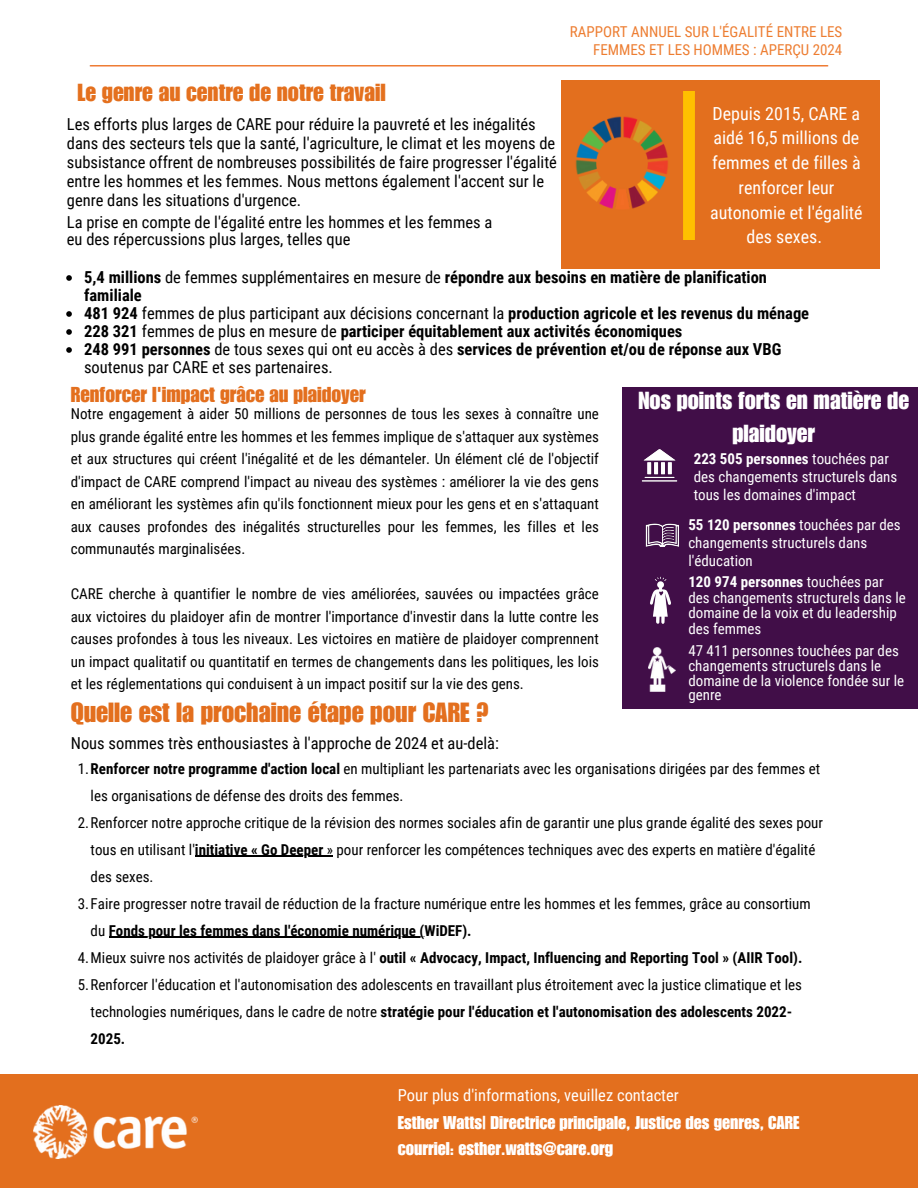
<style>
.page{position:relative;width:918px;height:1188px;background:#fff}
.page>*{position:absolute;margin:0;border:0;box-sizing:border-box;transform-origin:0 0}
.t1{font:27px "Impact LT Std";color:#e36f1e}
.t2{font:24px/32.7px "Impact LT Std";color:#fff;text-align:center}
.t3{font:24px "Impact LT Std";color:#e4701e}
.t4{font:21px "Impact LT Std";color:#e36f1e}
.t5{font:18px/24.8px "Roboto Condensed";color:#fff;text-align:center}
.t6{font:18px/25.8px "Impact LT Std";color:#fff}
.t7{font:16.5px/19.2px "Roboto Condensed";color:#000}
.t8{font:700 16.5px/18px "Roboto Condensed";color:#000}
.t9{font:16.5px "Roboto Condensed";color:#fff}
.t10{font:15px/22.5px "Roboto Condensed";color:#000}
.t11{font:15px/18px "Roboto Condensed";color:#fff}
.t12{font:700 15px "Roboto Condensed";color:#000}
.t13{font:15px/18px "Roboto Condensed";color:#ed7d31;text-align:right}
.s1{font-weight:400}
.s2{font-weight:700}
</style>
<div class="page">
<img style="left:89px;top:65px;width:740px;height:1px">
<div style="left:0;top:1074px;width:918px;height:114px;background:#e36f1e"></div>
<img style="left:33px;top:1106px;width:164px;height:53px">
<div style="left:561px;top:81px;width:319px;height:188px;background:#e36f1e"></div>
<div style="left:683px;top:92px;width:11px;height:147px;background:#ffc000"></div>
<img style="left:575px;top:116px;width:93px;height:93px">
<div style="left:622px;top:387px;width:296px;height:322px;background:#410e48"></div>
<img style="left:641px;top:449px;width:37px;height:33px">
<img style="left:650px;top:576px;width:21px;height:72px">
<img style="left:645px;top:523px;width:34px;height:24px">
<img style="left:648px;top:648px;width:27px;height:44px">
<svg style="left:66px;top:275px;width:6px;height:6px"></svg>
<svg style="left:66px;top:311px;width:6px;height:6px"></svg>
<svg style="left:66px;top:329px;width:6px;height:6px"></svg>
<svg style="left:66px;top:347px;width:6px;height:6px"></svg>
<hr style="left:195px;top:856px;width:128px;height:1px;background:#000">
<hr style="left:109px;top:937px;width:315px;height:1px;background:#000">
<p class="t3" style="left:77px;top:84px;width:310px">Le genre au centre de notre travail</p>
<p class="t13" style="left:570px;top:23px;width:274px">RAPPORT ANNUEL SUR L'ÉGALITÉ ENTRE LES<br>FEMMES ET LES HOMMES : APERÇU 2024</p>
<p class="t5" style="left:710px;top:101px;width:154px">Depuis 2015, CARE a aidé 16,5 millions de femmes et de filles à renforcer leur autonomie et l'égalité des sexes.</p>
<h3 class="t7" style="left:67px;top:115px;width:492px">Les efforts plus larges de CARE pour réduire la pauvreté et les inégalités dans des secteurs tels que la santé, l'agriculture, le climat et les moyens de subsistance offrent de nombreuses possibilités de faire progresser l'égalité entre les hommes et les femmes. Nous mettons également l'accent sur le genre dans les situations d'urgence.</h3>
<p class="t7" style="left:67px;top:214px;width:427px;line-height:16.8px">La prise en compte de l'égalité entre les hommes et les femmes a eu des répercussions plus larges, telles que</p>
<p class="t8" style="left:84px;top:268px;width:684px">5,4 millions <span class="s1">de femmes supplémentaires en mesure de</span> répondre aux besoins en matière de planification familiale</p>
<h1 class="t7" style="left:84px;top:304px;width:727px"><span class="s2">481 924</span> femmes de plus participant aux décisions concernant la <span class="s2">production agricole et les revenus du ménage</span></h1>
<p class="t8" style="left:84px;top:322px;width:600px">228 321 <span class="s1">femmes de plus en mesure de</span> participer équitablement aux activités économiques</p>
<p class="t7" style="left:84px;top:340px;width:699px;line-height:18px"><span class="s2">248 991 personnes</span> de tous sexes qui ont eu accès à des <span class="s2">services de prévention et/ou de réponse aux VBG </span>soutenus par CARE et ses partenaires.</p>
<p class="t4" style="left:71px;top:387px;width:296px">Renforcer l'impact grâce au plaidoyer</p>
<h5 class="t10" style="left:71px;top:403px;width:530px;text-align:justify">Notre engagement à aider 50 millions de personnes de tous les sexes à connaître une plus grande égalité entre les hommes et les femmes implique de s'attaquer aux systèmes et aux structures qui créent l'inégalité et de les démanteler. Un élément clé de l'objectif d'impact de CARE comprend l'impact au niveau des systèmes : améliorer la vie des gens en améliorant les systèmes afin qu'ils fonctionnent mieux pour les gens et en s'attaquant aux causes profondes des inégalités structurelles pour les femmes, les filles et les communautés marginalisées.</h5>
<p class="t10" style="left:71px;top:583px;width:530px;text-align:justify">CARE cherche à quantifier le nombre de vies améliorées, sauvées ou impactées grâce aux victoires du plaidoyer afin de montrer l'importance d'investir dans la lutte contre les causes profondes à tous les niveaux. Les victoires en matière de plaidoyer comprennent un impact qualitatif ou quantitatif en termes de changements dans les politiques, les lois et les réglementations qui conduisent à un impact positif sur la vie des gens.</p>
<p class="t1" style="left:71px;top:703px;width:420px">Quelle est la prochaine étape pour CARE ?</p>
<p class="t2" style="left:638px;top:388px;width:272px">Nos points forts en matière de plaidoyer</p>
<p class="t11" style="left:694px;top:450px;width:205px"><span class="s2">223 505 personnes</span> touchées par des changements structurels dans tous les domaines d'impact</p>
<h5 class="t11" style="left:688px;top:516px;width:214px"><span class="s2">55 120 personnes</span> touchées par des changements structurels dans l'éducation</h5>
<h4 class="t11" style="left:688px;top:574px;width:219px;line-height:15.8px"><span class="s2">120 974 personnes</span> touchées par des changements structurels dans le domaine de la voix et du leadership des femmes</h4>
<p class="t11" style="left:688px;top:644px;width:217px;line-height:14.7px">47 411 personnes touchées par des changements structurels dans le domaine de la violence fondée sur le genre</p>
<p class="t7" style="left:71px;top:733px;width:430px">Nous sommes très enthousiastes à l'approche de 2024 et au-delà:</p>
<p class="t10" style="left:91px;top:755px;width:731px;line-height:27px;text-indent:-13px">1.<span class="s2">Renforcer notre programme d'action local</span> en multipliant les partenariats avec les organisations dirigées par des femmes et les organisations de défense des droits des femmes.</p>
<p class="t10" style="left:78px;top:809px;width:747px;line-height:27px;text-align:center">2.Renforcer notre approche critique de la révision des normes sociales afin de garantir une plus grande égalité des sexes pour tous en utilisant l'<span class="s2">initiative « Go Deeper</span> » pour renforcer les compétences techniques avec des experts en matière d'égalité</p>
<p class="t10" style="left:78px;top:863px;width:734px;line-height:27px;text-indent:13px">des sexes.<br>3.Faire progresser notre travail de réduction de la fracture numérique entre les hommes et les femmes, grâce au consortium</p>
<h2 class="t12" style="left:91px;top:922px;width:383px"><span class="s1">du</span> Fonds pour les femmes dans l'économie numérique (WiDEF).</h2>
<p class="t12" style="left:78px;top:949px;width:726px"><span class="s1">4.Mieux suivre nos activités de plaidoyer grâce à l'</span> outil « Advocacy, Impact, Influencing and Reporting Tool » (AIIR Tool).</p>
<h5 class="t10" style="left:91px;top:971px;width:713px;line-height:27px;text-indent:-13px">5.Renforcer l'éducation et l'autonomisation des adolescents en travaillant plus étroitement avec la justice climatique et les technologies numériques, dans le cadre de notre <span class="s2">stratégie pour l'éducation et l'autonomisation des adolescents 2022-<br>2025.</span></h5>
<p class="t9" style="left:398px;top:1086px;width:283px">Pour plus d'informations, veuillez contacter</p>
<p class="t6" style="left:398px;top:1112px;width:403px">Esther Watts| Directrice principale, Justice des genres, CARE courriel: esther.watts@care.org</p>
</div>
